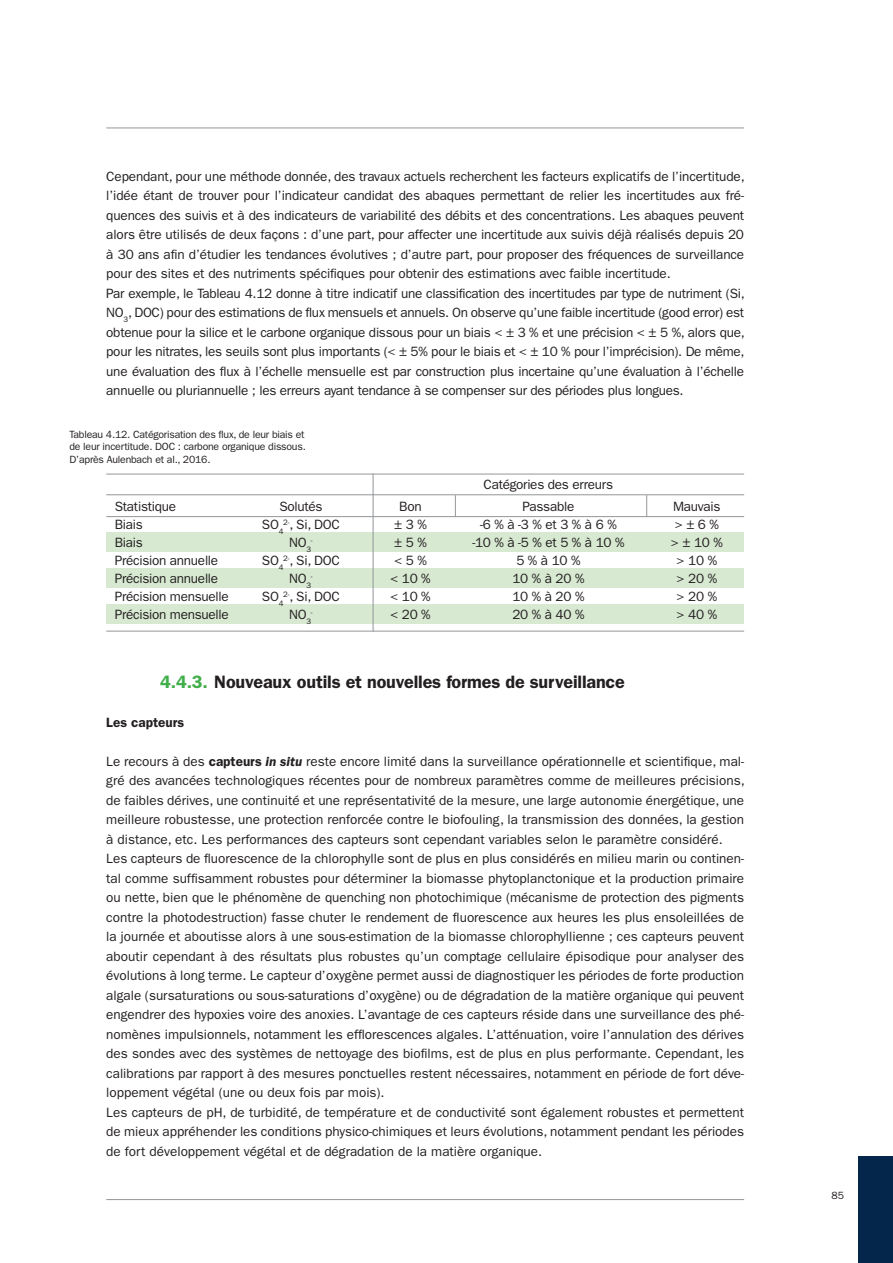
<style>
.page{position:relative;width:893px;height:1263px;background:#fff}
.page>*{position:absolute;margin:0;border:0;box-sizing:border-box;transform-origin:0 0}
.Titres_1_1_1{font:600 18px "Franklin Gothic";letter-spacing:-.01em;color:#231f20}
.Texte_courant{font:13.5px/19.5px "Franklin Gothic";letter-spacing:-.02em;color:#231f20;text-align:justify}
.Texte_courant-2{font:600 13.5px "Franklin Gothic";color:#231f20}
.t1{font:10.5px/12.6px "Franklin Gothic";letter-spacing:-.02em;color:#231f20}
.Texte_courant-3{font:7.8px "Franklin Gothic";color:#231f20}
.s1{color:#40ae49}
.s2{font-weight:600}
.s3{font-weight:600;font-style:italic}
</style>
<div class="page">
<hr style="left:106px;top:631px;width:638px;height:1px;background:#939598">
<hr style="left:106px;top:1199px;width:638px;height:1px;background:#939598">
<div style="left:859px;top:1157px;width:34px;height:106px;background:#04264b"></div>
<hr style="left:106px;top:128px;width:638px;height:1px;background:#939598">
<div style="left:106px;top:532px;width:638px;height:19px;background:#d8e9d2"></div>
<div style="left:106px;top:569px;width:638px;height:19px;background:#d8e9d2"></div>
<div style="left:106px;top:605px;width:638px;height:19px;background:#d8e9d2"></div>
<hr style="left:106px;top:494px;width:638px;height:1px;background:#939598">
<hr style="left:106px;top:474px;width:638px;height:1px;background:#939598">
<hr style="left:373px;top:474px;width:1px;height:157px;background:#939598">
<svg style="left:455px;top:495px;width:1px;height:21px"></svg>
<svg style="left:646px;top:495px;width:1px;height:21px"></svg>
<hr style="left:106px;top:516px;width:638px;height:1px;background:#939598">
<p class="Texte_courant" style="left:106px;top:167px;width:640px">Cependant, pour une méthode donnée, des travaux actuels recherchent les facteurs explicatifs de l’incertitude, l’idée étant de trouver pour l’indicateur candidat des abaques permettant de relier les incertitudes aux fré&shy;quences des suivis et à des indicateurs de variabilité des débits et des concentrations. Les abaques peuvent alors être utilisés de deux façons : d’une part, pour affecter une incertitude aux suivis déjà réalisés depuis 20 à 30 ans afin d’étudier les tendances évolutives ; d’autre part, pour proposer des fréquences de surveillance pour des sites et des nutriments spécifiques pour obtenir des estimations avec faible incertitude.</p>
<p class="Texte_courant" style="left:106px;top:284px;width:640px">Par exemple, le Tableau 4.12 donne à titre indicatif une classification des incertitudes par type de nutriment (Si, NO<sub>3</sub>, DOC) pour des estimations de flux mensuels et annuels. On observe qu’une faible incertitude (good error) est obtenue pour la silice et le carbone organique dissous pour un biais &lt; ± 3 % et une précision &lt; ± 5 %, alors que, pour les nitrates, les seuils sont plus importants (&lt; ± 5% pour le biais et &lt; ± 10 % pour l’imprécision). De même, une évaluation des flux à l’échelle mensuelle est par construction plus incertaine qu’une évaluation à l’échelle annuelle ou pluriannuelle ; les erreurs ayant tendance à se compenser sur des périodes plus longues.</p>
<p class="t1" style="left:69px;top:428px;width:238px">Tableau 4.12. Catégorisation des flux, de leur biais et de leur incertitude. DOC : carbone organique dissous.<br>D’après Aulenbach et al., 2016.</p>
<p class="Texte_courant" style="left:484px;top:475px;width:131px">Catégories des erreurs</p>
<p class="Texte_courant" style="left:115px;top:497px;width:63px">Statistique</p>
<p class="Texte_courant" style="left:279px;top:497px;width:45px">Solutés</p>
<p class="Texte_courant" style="left:399px;top:497px;width:24px">Bon</p>
<p class="Texte_courant" style="left:523px;top:497px;width:53px">Passable</p>
<p class="Texte_courant" style="left:673px;top:497px;width:49px">Mauvais</p>
<p class="Texte_courant" style="left:115px;top:515px;width:30px">Biais</p>
<p class="Texte_courant" style="left:262px;top:515px;width:79px">SO<sub>4</sub><sup>2-</sup>, Si, DOC</p>
<p class="Texte_courant" style="left:394px;top:515px;width:34px">± 3 %</p>
<p class="Texte_courant" style="left:480px;top:515px;width:138px">-6 % à -3 % et 3 % à 6 %</p>
<p class="Texte_courant" style="left:675px;top:515px;width:46px">&gt; ± 6 %</p>
<p class="Texte_courant" style="left:115px;top:533px;width:30px">Biais</p>
<p class="Texte_courant" style="left:289px;top:533px;width:24px">NO<sub>3</sub></p>
<p class="Texte_courant-3" style="left:311px;top:536px;width:3px">-</p>
<p class="Texte_courant" style="left:394px;top:533px;width:34px">± 5 %</p>
<p class="Texte_courant" style="left:472px;top:533px;width:154px">-10 % à -5 % et 5 % à 10 %</p>
<p class="Texte_courant" style="left:671px;top:533px;width:54px">&gt; ± 10 %</p>
<p class="Texte_courant" style="left:115px;top:551px;width:105px">Précision annuelle</p>
<p class="Texte_courant" style="left:262px;top:551px;width:79px">SO<sub>4</sub><sup>2-</sup>, Si, DOC</p>
<p class="Texte_courant" style="left:394px;top:551px;width:34px">&lt; 5 %</p>
<p class="Texte_courant" style="left:516px;top:551px;width:66px">5 % à 10 %</p>
<p class="Texte_courant" style="left:677px;top:551px;width:42px">&gt; 10 %</p>
<p class="Texte_courant" style="left:115px;top:569px;width:105px">Précision annuelle</p>
<p class="Texte_courant" style="left:289px;top:569px;width:24px">NO<sub>3</sub></p>
<p class="Texte_courant-3" style="left:311px;top:572px;width:3px">-</p>
<p class="Texte_courant" style="left:390px;top:569px;width:42px">&lt; 10 %</p>
<p class="Texte_courant" style="left:512px;top:569px;width:74px">10 % à 20 %</p>
<p class="Texte_courant" style="left:677px;top:569px;width:42px">&gt; 20 %</p>
<p class="Texte_courant" style="left:115px;top:587px;width:115px">Précision mensuelle</p>
<p class="Texte_courant" style="left:262px;top:587px;width:79px">SO<sub>4</sub><sup>2-</sup>, Si, DOC</p>
<p class="Texte_courant" style="left:390px;top:587px;width:42px">&lt; 10 %</p>
<p class="Texte_courant" style="left:512px;top:587px;width:74px">10 % à 20 %</p>
<p class="Texte_courant" style="left:677px;top:587px;width:42px">&gt; 20 %</p>
<p class="Texte_courant" style="left:115px;top:605px;width:115px">Précision mensuelle</p>
<p class="Texte_courant" style="left:289px;top:605px;width:24px">NO<sub>3</sub></p>
<p class="Texte_courant-3" style="left:311px;top:608px;width:3px">-</p>
<p class="Texte_courant" style="left:390px;top:605px;width:42px">&lt; 20 %</p>
<p class="Texte_courant" style="left:512px;top:605px;width:74px">20 % à 40 %</p>
<p class="Texte_courant" style="left:677px;top:605px;width:42px">&gt; 40 %</p>
<p class="Titres_1_1_1" style="left:160px;top:671px;width:466px"><span class="s1">4.4.3.</span> Nouveaux outils et nouvelles formes de surveillance</p>
<p class="Texte_courant-2" style="left:106px;top:714px;width:79px">Les capteurs</p>
<p class="Texte_courant" style="left:106px;top:752px;width:640px">Le recours à des <span class="s2">capteurs</span> <span class="s3">in situ</span> reste encore limité dans la surveillance opérationnelle et scientifique, mal&shy;gré des avancées technologiques récentes pour de nombreux paramètres comme de meilleures précisions, de faibles dérives, une continuité et une représentativité de la mesure, une large autonomie énergétique, une meilleure robustesse, une protection renforcée contre le biofouling, la transmission des données, la gestion à distance, etc. Les performances des capteurs sont cependant variables selon le paramètre considéré.</p>
<p class="Texte_courant" style="left:106px;top:849px;width:639px">Les capteurs de fluorescence de la chlorophylle sont de plus en plus considérés en milieu marin ou continen&shy;tal comme suffisamment robustes pour déterminer la biomasse phytoplanctonique et la production primaire ou nette, bien que le phénomène de quenching non photochimique (mécanisme de protection des pigments contre la photodestruction) fasse chuter le rendement de fluorescence aux heures les plus ensoleillées de la journée et aboutisse alors à une sous-estimation de la biomasse chlorophyllienne ; ces capteurs peuvent aboutir cependant à des résultats plus robustes qu’un comptage cellulaire épisodique pour analyser des évolutions à long terme. Le capteur d’oxygène permet aussi de diagnostiquer les périodes de forte production algale (sursaturations ou sous-saturations d’oxygène) ou de dégradation de la matière organique qui peuvent engendrer des hypoxies voire des anoxies. L’avantage de ces capteurs réside dans une surveillance des phé&shy;nomènes impulsionnels, notamment les efflorescences algales. L’atténuation, voire l’annulation des dérives des sondes avec des systèmes de nettoyage des biofilms, est de plus en plus performante. Cependant, les calibrations par rapport à des mesures ponctuelles restent nécessaires, notamment en période de fort déve&shy;loppement végétal (une ou deux fois par mois).</p>
<p class="Texte_courant" style="left:106px;top:1102px;width:639px">Les capteurs de pH, de turbidité, de température et de conductivité sont également robustes et permettent de mieux appréhender les conditions physico-chimiques et leurs évolutions, notamment pendant les périodes de fort développement végétal et de dégradation de la matière organique.</p>
<p class="t1" style="left:831px;top:1189px;width:14px">85</p>
</div>
